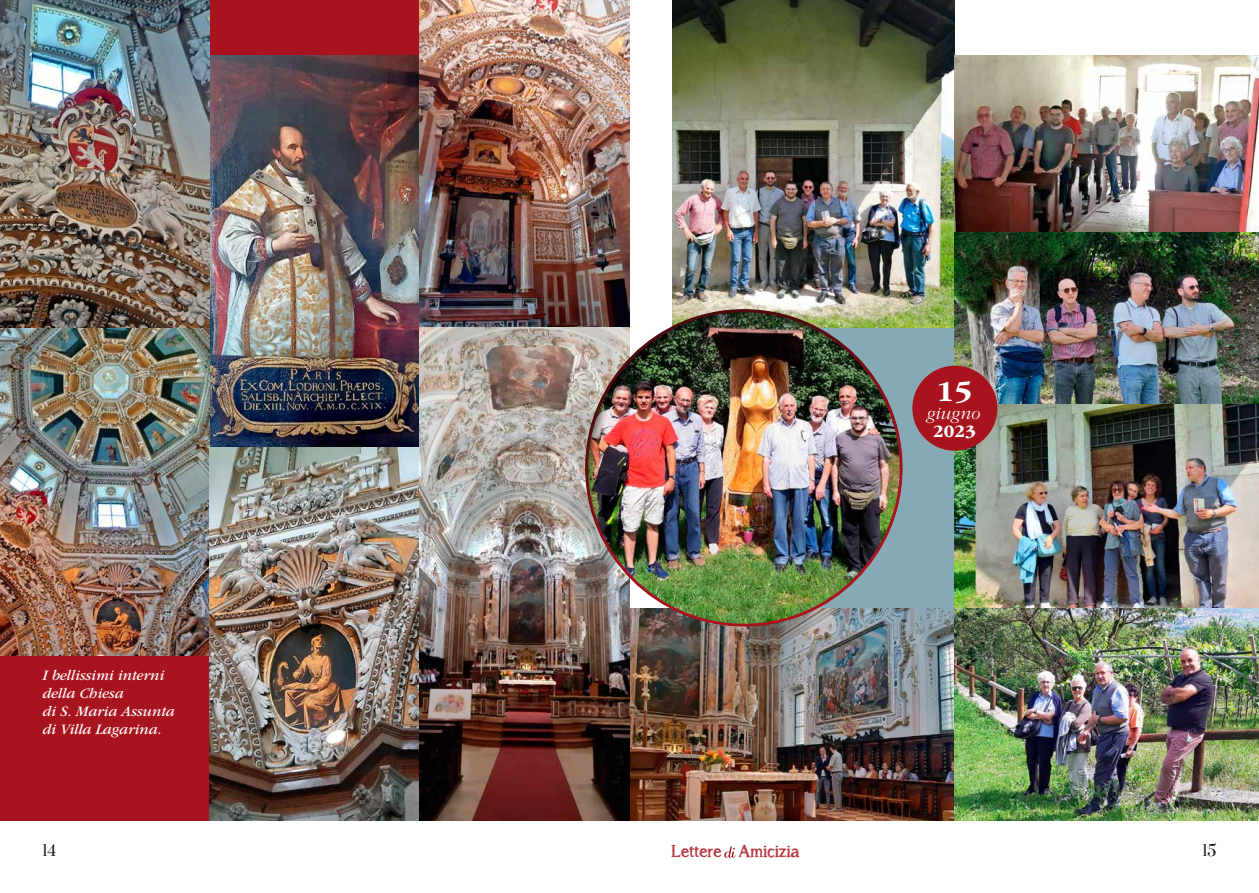
<style>
.page{position:relative;width:1259px;height:893px;background:#fff}
.page>*{position:absolute;margin:0;border:0;box-sizing:border-box;transform-origin:0 0}
.t1{font:700 30px "ITC Garamond Std";color:#fff}
.t2{font:italic 300 18px "ITC Garamond Std";color:#fff}
.t3{font:700 18px "ITC Garamond Std";color:#fff}
.t4{font:16.95px "asongforjennifer";color:#a8141e}
.t5{font:italic 15px/18px "ITC Garamond Std";letter-spacing:-.005em;color:#fff}
.t6{font:15px "Prata";color:#1a1a18}
</style>
<div class="page">
<svg style="left:724px;top:846px;width:12px;height:12px"></svg>
<div style="left:703px;top:321px;width:258px;height:288px;background:#87a8b5"></div>
<img style="left:629px;top:609px;width:326px;height:212px">
<div style="left:0;top:656px;width:210px;height:165px;background:#a8141e"></div>
<div style="left:210px;top:0;width:210px;height:70px;background:#a8141e"></div>
<img style="left:210px;top:55px;width:210px;height:392px">
<img style="left:0;top:0;width:210px;height:656px">
<img style="left:420px;top:0;width:209px;height:821px">
<img style="left:210px;top:447px;width:210px;height:374px">
<img style="left:672px;top:0;width:283px;height:328px">
<img style="left:955px;top:231px;width:304px;height:173px">
<img style="left:955px;top:55px;width:304px;height:176px">
<img style="left:955px;top:404px;width:304px;height:417px">
<div style="left:584px;top:308px;width:319px;height:319px;background:#1a1a18;opacity:.6"></div>
<div style="left:912px;top:366px;width:85px;height:85px;background:#a8141e;border-radius:50%"></div>
<p class="t5" style="left:43px;top:666px;width:134px">I bellissimi interni della Chiesa<br>di S. Maria Assunta di Villa Lagarina.</p>
<h1 class="t1" style="left:936px;top:374px;width:37px">15</h1>
<p class="t2" style="left:927px;top:403px;width:55px">giugno</p>
<p class="t3" style="left:933px;top:421px;width:44px">2023</p>
<p class="t6" style="left:43px;top:841px;width:15px">14</p>
<p class="t4" style="left:671px;top:841px;width:129px">Lettere Amicizia</p>
<p class="t6" style="left:1202px;top:841px;width:15px">15</p>
</div>
